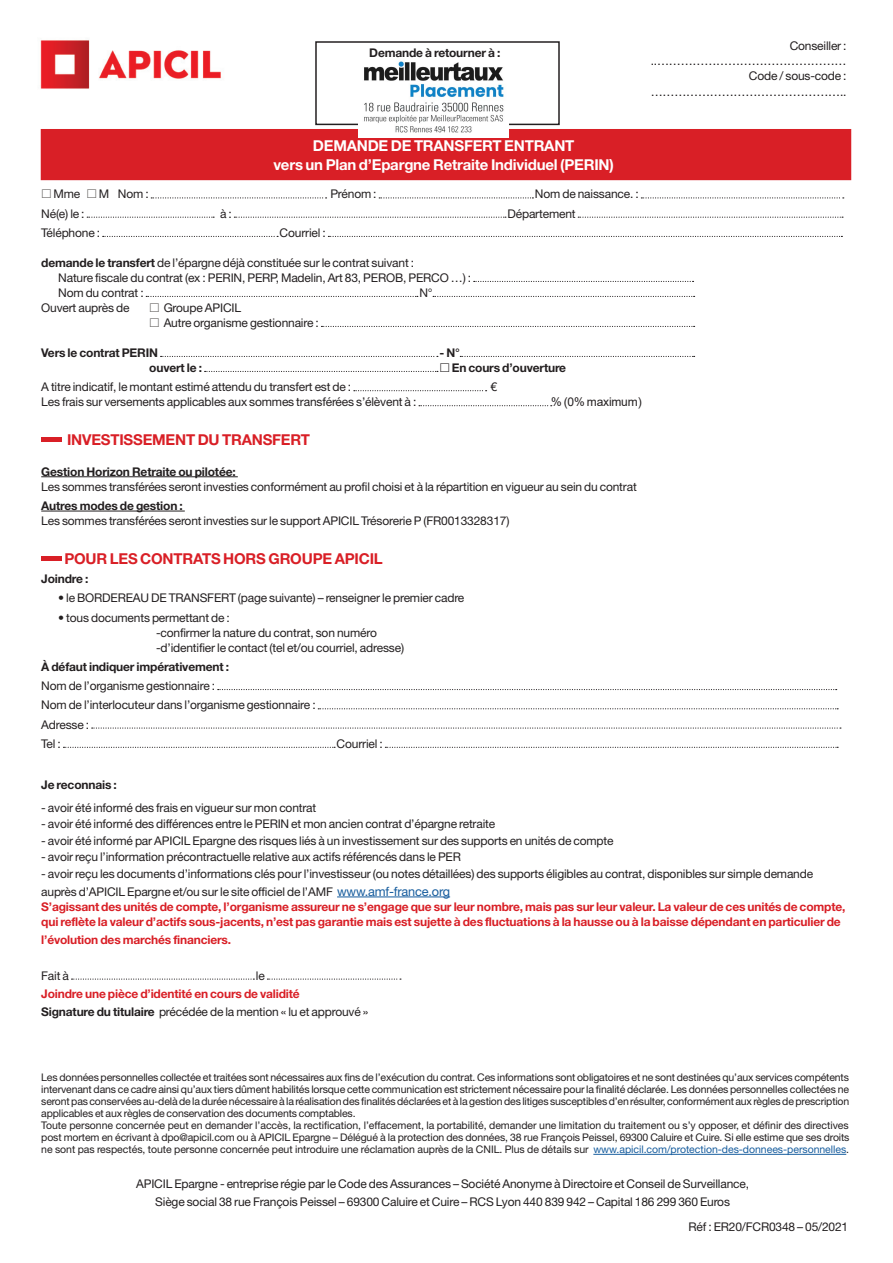
<style>
.page{position:relative;width:893px;height:1263px;background:#fff}
.page>*{position:absolute;margin:0;border:0;box-sizing:border-box;transform-origin:0 0}
.article_txt{font:700 15px "Helvetica Neue LT Std";letter-spacing:-.015em;color:#fff}
.titre_filet{font:700 15px "Helvetica Neue LT Std";letter-spacing:-.015em;color:#d91f26}
.article_txt-2{font:700 15px "Helvetica Neue LT Std";letter-spacing:-.015em;color:#d91f26}
.titre_filet-2{font:12px/18px "Helvetica Neue LT Std";letter-spacing:-.015em;color:#231f20}
.titre_filet-3{font:700 12px/15px "Helvetica Neue LT Std";letter-spacing:-.015em;color:#d91f26}
.titre_filet-4{font:700 12px "Helvetica Neue LT Std";letter-spacing:-.015em;color:#231f20}
.titre_filet-5{font:12px "Arial";letter-spacing:-.015em;color:#231f20}
.titre_filet-6{font:10.5px/12px "Helvetica Neue LT Std";letter-spacing:-.015em;color:#231f20;text-align:justify}
.s1{font-weight:700}
.s2{font-size:12.75px;color:#175d9e}
.s3{color:#175d9e}
</style>
<div class="page">
<hr style="left:41px;top:476px;width:197px;height:1px;background:#231f20">
<hr style="left:41px;top:511px;width:144px;height:1px;background:#231f20">
<hr style="left:337px;top:897px;width:113px;height:1px;background:#175d9e">
<svg style="left:151px;top:197px;width:176px;height:1px"></svg>
<svg style="left:379px;top:197px;width:154px;height:1px"></svg>
<svg style="left:641px;top:197px;width:203px;height:1px"></svg>
<svg style="left:87px;top:217px;width:127px;height:1px"></svg>
<svg style="left:234px;top:217px;width:272px;height:1px"></svg>
<svg style="left:578px;top:217px;width:265px;height:1px"></svg>
<svg style="left:103px;top:236px;width:175px;height:1px"></svg>
<svg style="left:328px;top:236px;width:514px;height:1px"></svg>
<svg style="left:474px;top:281px;width:220px;height:1px"></svg>
<svg style="left:146px;top:296px;width:272px;height:1px"></svg>
<svg style="left:433px;top:296px;width:262px;height:1px"></svg>
<svg style="left:321px;top:326px;width:374px;height:1px"></svg>
<svg style="left:161px;top:356px;width:277px;height:1px"></svg>
<svg style="left:460px;top:356px;width:235px;height:1px"></svg>
<svg style="left:354px;top:390px;width:133px;height:1px"></svg>
<svg style="left:419px;top:405px;width:133px;height:1px"></svg>
<div style="left:41px;top:437px;width:21px;height:5px;background:#d91f26"></div>
<div style="left:41px;top:556px;width:21px;height:5px;background:#d91f26"></div>
<svg style="left:218px;top:689px;width:619px;height:1px"></svg>
<svg style="left:318px;top:708px;width:520px;height:1px"></svg>
<svg style="left:92px;top:727px;width:749px;height:2px"></svg>
<svg style="left:63px;top:747px;width:272px;height:1px"></svg>
<svg style="left:385px;top:747px;width:453px;height:1px"></svg>
<svg style="left:72px;top:978px;width:182px;height:2px"></svg>
<svg style="left:267px;top:978px;width:134px;height:2px"></svg>
<div style="left:41px;top:129px;width:810px;height:51px;background:#d91f26"></div>
<hr style="left:593px;top:1154px;width:253px;height:1px;background:#175d9e">
<div style="left:315px;top:41px;width:245px;height:84px;border:2px solid #231f20"></div>
<img style="left:40px;top:40px;width:181px;height:49px">
<img style="left:359px;top:61px;width:150px;height:77px">
<svg style="left:205px;top:370px;width:234px;height:2px"></svg>
<p class="titre_filet-4" style="left:369px;top:46px;width:133px">Demande à retourner à :</p>
<p class="article_txt" style="left:313px;top:136px;width:263px">DEMANDE DE TRANSFERT ENTRANT</p>
<p class="article_txt" style="left:273px;top:155px;width:342px">vers un Plan d’Epargne Retraite Individuel (PERIN)</p>
<p class="titre_filet-2" style="left:790px;top:36px;width:58px">Conseiller :</p>
<p class="titre_filet-2" style="left:651px;top:52px;width:197px">..…………………………………………</p>
<p class="titre_filet-2" style="left:749px;top:67px;width:99px">Code / sous-code :</p>
<p class="titre_filet-2" style="left:651px;top:82px;width:197px">…………………………………………..</p>
<p class="titre_filet-2" style="left:54px;top:185px;width:28px">Mme</p>
<p class="titre_filet-2" style="left:99px;top:185px;width:51px">M Nom :</p>
<p class="titre_filet-2" style="left:330px;top:185px;width:48px">Prénom :</p>
<p class="titre_filet-2" style="left:535px;top:185px;width:105px">Nom de naissance. :</p>
<p class="titre_filet-2" style="left:41px;top:204px;width:45px">Né(e) le :</p>
<p class="titre_filet-2" style="left:220px;top:204px;width:13px">à :</p>
<p class="titre_filet-2" style="left:507px;top:204px;width:70px">Département</p>
<p class="titre_filet-2" style="left:41px;top:224px;width:60px">Téléphone :</p>
<p class="titre_filet-2" style="left:280px;top:224px;width:48px">Courriel :</p>
<p class="titre_filet-2" style="left:41px;top:254px;width:374px"><span class="s1">demande le transfert</span> de l’épargne déjà constituée sur le contrat suivant :</p>
<p class="titre_filet-2" style="left:58px;top:269px;width:414px">Nature fiscale du contrat (ex : PERIN, PERP, Madelin, Art 83, PEROB, PERCO …) :</p>
<p class="titre_filet-2" style="left:58px;top:284px;width:87px">Nom du contrat :</p>
<p class="titre_filet-2" style="left:419px;top:284px;width:15px">N°</p>
<p class="titre_filet-2" style="left:41px;top:299px;width:90px">Ouvert auprès de</p>
<p class="titre_filet-2" style="left:164px;top:299px;width:79px">Groupe APICIL</p>
<p class="titre_filet-2" style="left:164px;top:314px;width:157px">Autre organisme gestionnaire :</p>
<p class="titre_filet-4" style="left:41px;top:345px;width:118px">Vers le contrat PERIN</p>
<p class="titre_filet-4" style="left:439px;top:345px;width:22px">- N°</p>
<p class="titre_filet-4" style="left:149px;top:360px;width:54px">ouvert le :</p>
<p class="titre_filet-4" style="left:452px;top:360px;width:116px">En cours d’ouverture</p>
<p class="titre_filet-2" style="left:41px;top:378px;width:312px">A titre indicatif, le montant estimé attendu du transfert est de :</p>
<p class="titre_filet-2" style="left:490px;top:378px;width:8px">€</p>
<p class="titre_filet-2" style="left:41px;top:393px;width:377px">Les frais sur versements applicables aux sommes transférées s’élèvent à :</p>
<p class="titre_filet-5" style="left:551px;top:394px;width:92px">% (0% maximum)</p>
<p class="article_txt-2" style="left:67px;top:431px;width:244px">INVESTISSEMENT DU TRANSFERT</p>
<p class="titre_filet-4" style="left:41px;top:464px;width:196px">Gestion Horizon Retraite ou pilotée:</p>
<p class="titre_filet-2" style="left:41px;top:477px;width:597px">Les sommes transférées seront investies conformément au profil choisi et à la répartition en vigueur au sein du contrat</p>
<p class="titre_filet-4" style="left:41px;top:498px;width:143px">Autres modes de gestion :</p>
<p class="titre_filet-2" style="left:41px;top:511px;width:470px">Les sommes transférées seront investies sur le support APICIL Trésorerie P (FR0013328317)</p>
<p class="titre_filet" style="left:64px;top:549px;width:320px">POUR LES CONTRATS HORS GROUPE APICIL</p>
<p class="titre_filet-4" style="left:41px;top:571px;width:49px">Joindre :</p>
<p class="titre_filet-2" style="left:58px;top:589px;width:408px">• le BORDEREAU DE TRANSFERT (page suivante) – renseigner le premier cadre</p>
<p class="titre_filet-2" style="left:58px;top:608px;width:173px">• tous documents permettant de :</p>
<p class="titre_filet-2" style="left:156px;top:623px;width:222px">-confirmer la nature du contrat, son numéro</p>
<p class="titre_filet-2" style="left:156px;top:638px;width:250px">-d’identifier le contact (tel et/ou courriel, adresse)</p>
<p class="titre_filet-4" style="left:41px;top:659px;width:189px">À défaut indiquer impérativement :</p>
<p class="titre_filet-2" style="left:41px;top:677px;width:175px">Nom de l’organisme gestionnaire :</p>
<p class="titre_filet-2" style="left:41px;top:696px;width:276px">Nom de l’interlocuteur dans l’organisme gestionnaire :</p>
<p class="titre_filet-2" style="left:41px;top:715px;width:49px">Adresse :</p>
<p class="titre_filet-2" style="left:41px;top:734px;width:21px">Tel :</p>
<p class="titre_filet-2" style="left:337px;top:734px;width:48px">Courriel :</p>
<p class="titre_filet-4" style="left:41px;top:778px;width:77px">Je reconnais :</p>
<p class="titre_filet-2" style="left:41px;top:798px;width:277px">- avoir été informé des frais en vigueur sur mon contrat</p>
<p class="titre_filet-2" style="left:41px;top:815px;width:456px">- avoir été informé des différences entre le PERIN et mon ancien contrat d’épargne retraite</p>
<p class="titre_filet-2" style="left:41px;top:831px;width:574px">- avoir été informé par APICIL Epargne des risques liés à un investissement sur des supports en unités de compte</p>
<p class="titre_filet-2" style="left:41px;top:848px;width:421px">- avoir reçu l’information précontractuelle relative aux actifs référencés dans le PER</p>
<p class="titre_filet-2" style="left:41px;top:864px;width:773px">- avoir reçu les documents d’informations clés pour l’investisseur (ou notes détaillées) des supports éligibles au contrat, disponibles sur simple demande auprès d’APICIL Epargne et/ou sur le site officiel de l’AMF <span class="s2">www.amf-france.org</span></p>
<p class="titre_filet-3" style="left:41px;top:899px;width:806px">S’agissant des unités de compte, l’organisme assureur ne s’engage que sur leur nombre, mais pas sur leur valeur. La valeur de ces unités de compte, qui reflète la valeur d’actifs sous-jacents, n’est pas garantie mais est sujette à des fluctuations à la hausse ou à la baisse dépendant en particulier de</p>
<p class="titre_filet-3" style="left:41px;top:932px;width:191px">l’évolution des marchés financiers.</p>
<p class="titre_filet-2" style="left:41px;top:966px;width:29px">Fait à</p>
<p class="titre_filet-2" style="left:256px;top:966px;width:10px">le</p>
<p class="titre_filet-3" style="left:41px;top:986px;width:260px">Joindre une pièce d’identité en cours de validité</p>
<p class="titre_filet-2" style="left:41px;top:1002px;width:329px"><span class="s1">Signature du titulaire</span> précédée de la mention « lu et approuvé »</p>
<p class="titre_filet-6" style="left:41px;top:1071px;width:810px">Les données personnelles collectée et traitées sont nécessaires aux fins de l’exécution du contrat. Ces informations sont obligatoires et ne sont destinées qu’aux services compétents intervenant dans ce cadre ainsi qu’aux tiers dûment habilités lorsque cette communication est strictement nécessaire pour la finalité déclarée. Les données personnelles collectées ne seront pas conservées au-delà de la durée nécessaire à la réalisation des finalités déclarées et à la gestion des litiges susceptibles d’en résulter, conformément aux règles de prescription applicables et aux règles de conservation des documents comptables.</p>
<p class="titre_filet-6" style="left:41px;top:1119px;width:810px">Toute personne concernée peut en demander l’accès, la rectification, l’effacement, la portabilité, demander une limitation du traitement ou s’y opposer, et définir des directives post mortem en écrivant à dpo@apicil.com ou à APICIL Epargne – Délégué à la protection des données, 38 rue François Peissel, 69300 Caluire et Cuire. Si elle estime que ses droits ne sont pas respectés, toute personne concernée peut introduire une réclamation auprès de la CNIL. Plus de détails sur <span class="s3">www.apicil.com/protection-des-donnees-personnelles</span>.</p>
<p class="titre_filet-2" style="left:136px;top:1175px;width:614px">APICIL Epargne - entreprise régie par le Code des Assurances – Société Anonyme à Directoire et Conseil de Surveillance,</p>
<p class="titre_filet-2" style="left:155px;top:1193px;width:576px">Siège social 38 rue François Peissel – 69300 Caluire et Cuire – RCS Lyon 440 839 942 – Capital 186 299 360 Euros</p>
<p class="titre_filet-2" style="left:688px;top:1218px;width:161px">Réf : ER20/FCR0348 – 05/2021</p>
</div>
